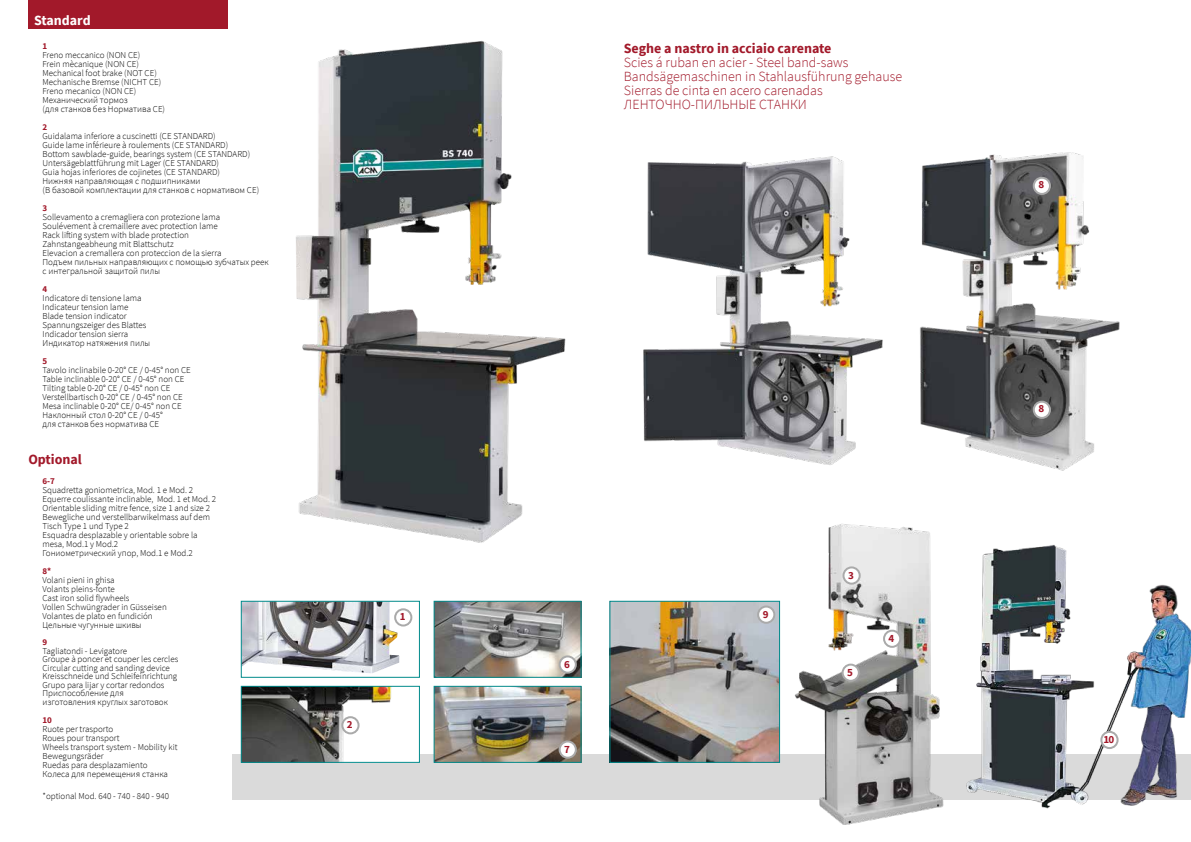
<style>
.page{position:relative;width:1191px;height:842px;background:#fff}
.page>*{position:absolute;margin:0;border:0;box-sizing:border-box;transform-origin:0 0}
.t1{font:300 14px/14px "Source Sans Pro";color:#a2192a}
.t2{font:700 14px "Source Sans Pro";color:#a2192a}
.t3{font:700 14px "Source Sans Pro";color:#fff}
.t4{font:700 11px "Source Sans Pro";color:#a2192a}
.t5{font:300 9px/9px "Source Sans Pro";color:#000}
.t6{font:700 9px "Source Sans Pro";color:#a2192a}
</style>
<div class="page">
<div style="left:232px;top:754px;width:959px;height:45px;background:#dadada"></div>
<img style="left:787px;top:524px;width:143px;height:300px">
<img style="left:920px;top:152px;width:200px;height:319px">
<img style="left:643px;top:156px;width:240px;height:309px">
<div style="left:842px;top:665px;width:17px;height:16px;background:#fff;border-radius:50%"></div>
<div style="left:841px;top:664px;width:19px;height:18px;border:2px solid #aaa;border-radius:50%"></div>
<div style="left:1033px;top:178px;width:17px;height:16px;background:#fff;border-radius:50%"></div>
<div style="left:1032px;top:177px;width:19px;height:18px;border:2px solid #aaa;border-radius:50%"></div>
<div style="left:1033px;top:402px;width:17px;height:16px;background:#fff;border-radius:50%"></div>
<div style="left:1032px;top:401px;width:19px;height:18px;border:2px solid #aaa;border-radius:50%"></div>
<img style="left:929px;top:539px;width:262px;height:273px">
<div style="left:843px;top:567px;width:16px;height:17px;background:#fff;border-radius:50%"></div>
<div style="left:842px;top:566px;width:18px;height:19px;border:2px solid #aaa;border-radius:50%"></div>
<div style="left:1101px;top:732px;width:16px;height:16px;background:#fff;border-radius:50%"></div>
<div style="left:1100px;top:731px;width:18px;height:18px;border:2px solid #aaa;border-radius:50%"></div>
<div style="left:884px;top:631px;width:16px;height:16px;background:#fff;border-radius:50%"></div>
<div style="left:883px;top:630px;width:18px;height:18px;border:2px solid #aaa;border-radius:50%"></div>
<div style="left:28px;top:0;width:200px;height:28px;background:#a2192a"></div>
<img style="left:296px;top:41px;width:270px;height:502px">
<div style="left:394px;top:608px;width:18px;height:18px;border:2px solid #aaa;border-radius:50%"></div>
<div style="left:241px;top:686px;width:178px;height:76px;background:#fff"></div>
<img style="left:243px;top:688px;width:149px;height:73px">
<div style="left:241px;top:686px;width:179px;height:77px;border:1px solid #008a8b"></div>
<div style="left:342px;top:717px;width:16px;height:16px;background:#fff;border-radius:50%"></div>
<div style="left:341px;top:716px;width:18px;height:18px;border:2px solid #aaa;border-radius:50%"></div>
<img style="left:436px;top:603px;width:143px;height:72px">
<div style="left:434px;top:601px;width:147px;height:76px;border:1px solid #008a8b"></div>
<img style="left:436px;top:688px;width:143px;height:73px">
<div style="left:434px;top:686px;width:147px;height:77px;border:1px solid #008a8b"></div>
<svg style="left:559px;top:656px;width:17px;height:17px"></svg>
<div style="left:558px;top:655px;width:19px;height:19px;border:2px solid #aaa;border-radius:50%"></div>
<svg style="left:559px;top:741px;width:17px;height:17px"></svg>
<div style="left:558px;top:740px;width:19px;height:19px;border:2px solid #aaa;border-radius:50%"></div>
<img style="left:611px;top:603px;width:167px;height:158px">
<div style="left:609px;top:601px;width:171px;height:162px;border:1px solid #008a8b"></div>
<div style="left:758px;top:606px;width:16px;height:17px;background:#fff;border-radius:50%"></div>
<div style="left:757px;top:605px;width:18px;height:19px;border:2px solid #aaa;border-radius:50%"></div>
<img style="left:243px;top:603px;width:156px;height:70px">
<div style="left:241px;top:601px;width:179px;height:76px;border:1px solid #008a8b"></div>
<h1 class="t3" style="left:34px;top:11px;width:58px">Standard</h1>
<p class="t6" style="left:43px;top:40px;width:6px">1</p>
<p class="t5" style="left:43px;top:51px;width:124px">Freno meccanico (NON CE)<br>Frein mècanique (NON CE)<br>Mechanical foot brake (NOT CE)<br>Mechanische Bremse (NICHT CE)<br>Freno mecanico (NON CE)<br>Механический тормоз<br>(для станков без Норматива СЕ)</p>
<p class="t6" style="left:43px;top:121px;width:6px">2</p>
<p class="t5" style="left:43px;top:132px;width:218px">Guidalama inferiore a cuscinetti (CE STANDARD)<br>Guide lame inférieure à roulements (CE STANDARD)<br>Bottom sawblade-guide, bearings system (CE STANDARD)<br>Untersägeblattführung mit Lager (CE STANDARD)<br>Guia hojas inferiores de cojinetes (CE STANDARD)<br>Нижняя направляющая с подшипниками<br>(В базовой комплектации для станков с нормативом CE)</p>
<p class="t6" style="left:43px;top:202px;width:6px">3</p>
<p class="t5" style="left:43px;top:213px;width:228px">Sollevamento a cremagliera con protezione lama Soulévement à cremaillere avec protection lame<br>Rack lifting system with blade protection<br>Zahnstangeabheung mit Blattschutz<br>Elevacion a cremallera con proteccion de la sierra<br>Подъем пильных направляющих с помощью зубчатых реек с интегральной защитой пилы</p>
<p class="t6" style="left:43px;top:283px;width:6px">4</p>
<p class="t5" style="left:43px;top:294px;width:109px">Indicatore di tensione lama<br>Indicateur tension lame<br>Blade tension indicator<br>Spannungszeiger des Blattes<br>Indicador tension sierra<br>Индикатор натяжения пилы</p>
<p class="t6" style="left:43px;top:355px;width:6px">5</p>
<p class="t5" style="left:43px;top:366px;width:150px">Tavolo inclinabile 0-20° CE / 0-45° non CE Table inclinable 0-20° CE / 0-45° non CE Tilting table 0-20° CE / 0-45° non CE Verstellbartisch 0-20° CE / 0-45° non CE Mesa inclinable 0-20° CE/ 0-45° non CE Наклонный стол 0-20° CE / 0-45°<br>для станков без норматива CE</p>
<h1 class="t2" style="left:28px;top:450px;width:55px">Optional</h1>
<p class="t6" style="left:43px;top:475px;width:14px">6-7</p>
<p class="t5" style="left:43px;top:485px;width:175px">Squadretta goniometrica, Mod. 1 e Mod. 2<br>Equerre coulissante inclinable, Mod. 1 et Mod. 2<br>Orientable sliding mitre fence, size 1 and size 2<br>Bewegliche und verstellbarwikelmass auf dem Tisch Type 1 und Type 2<br>Esquadra desplazable y orientable sobre la mesa, Mod.1 y Mod.2<br>Гониометрический упор, Mod.1 e Mod.2</p>
<p class="t6" style="left:43px;top:565px;width:10px">8*</p>
<p class="t5" style="left:43px;top:575px;width:126px">Volani pieni in ghisa<br>Volants pleins-fonte<br>Cast iron solid flywheels<br>Vollen Schwüngrader in Güsseisen<br>Volantes de plato en fundición<br>Цельные чугунные шкивы</p>
<p class="t6" style="left:43px;top:636px;width:6px">9</p>
<p class="t5" style="left:43px;top:646px;width:137px;line-height:8.5px">Tagliatondi - Levigatore<br>Groupe à poncer et couper les cercles<br>Circular cutting and sanding device<br>Kreisschneide und Schleifeinrichtung<br>Grupo para lijar y cortar redondos<br>Приспособление для изготовления круглых заготовок</p>
<p class="t6" style="left:43px;top:714px;width:11px">10</p>
<p class="t5" style="left:43px;top:724px;width:137px">Ruote per trasporto<br>Roues pour transport<br>Wheels transport system - Mobility kit<br>Bewegungsräder<br>Ruedas para desplazamiento<br>Колеса для перемещения станка</p>
<p class="t5" style="left:43px;top:792px;width:128px">*optional Mod. 640 - 740 - 840 - 940</p>
<p class="t4" style="left:347px;top:717px;width:7px">2</p>
<p class="t4" style="left:400px;top:608px;width:7px">1</p>
<h1 class="t2" style="left:624px;top:39px;width:209px">Seghe a nastro in acciaio carenate</h1>
<h1 class="t1" style="left:624px;top:55px;width:280px">Scies á ruban en acier - Steel band-saws Bandsägemaschinen in Stahlausführung gehause Sierras de cinta en acero carenadas ЛЕНТОЧНО-ПИЛЬНЫЕ СТАНКИ</h1>
<p class="t4" style="left:564px;top:657px;width:7px">6</p>
<p class="t4" style="left:564px;top:742px;width:7px">7</p>
<p class="t4" style="left:762px;top:607px;width:7px">9</p>
<p class="t4" style="left:848px;top:568px;width:7px">3</p>
<p class="t4" style="left:847px;top:665px;width:7px">5</p>
<p class="t4" style="left:888px;top:631px;width:7px">4</p>
<p class="t4" style="left:1038px;top:177px;width:7px">8</p>
<p class="t4" style="left:1038px;top:401px;width:7px">8</p>
<p class="t4" style="left:1103px;top:732px;width:12px">10</p>
</div>
